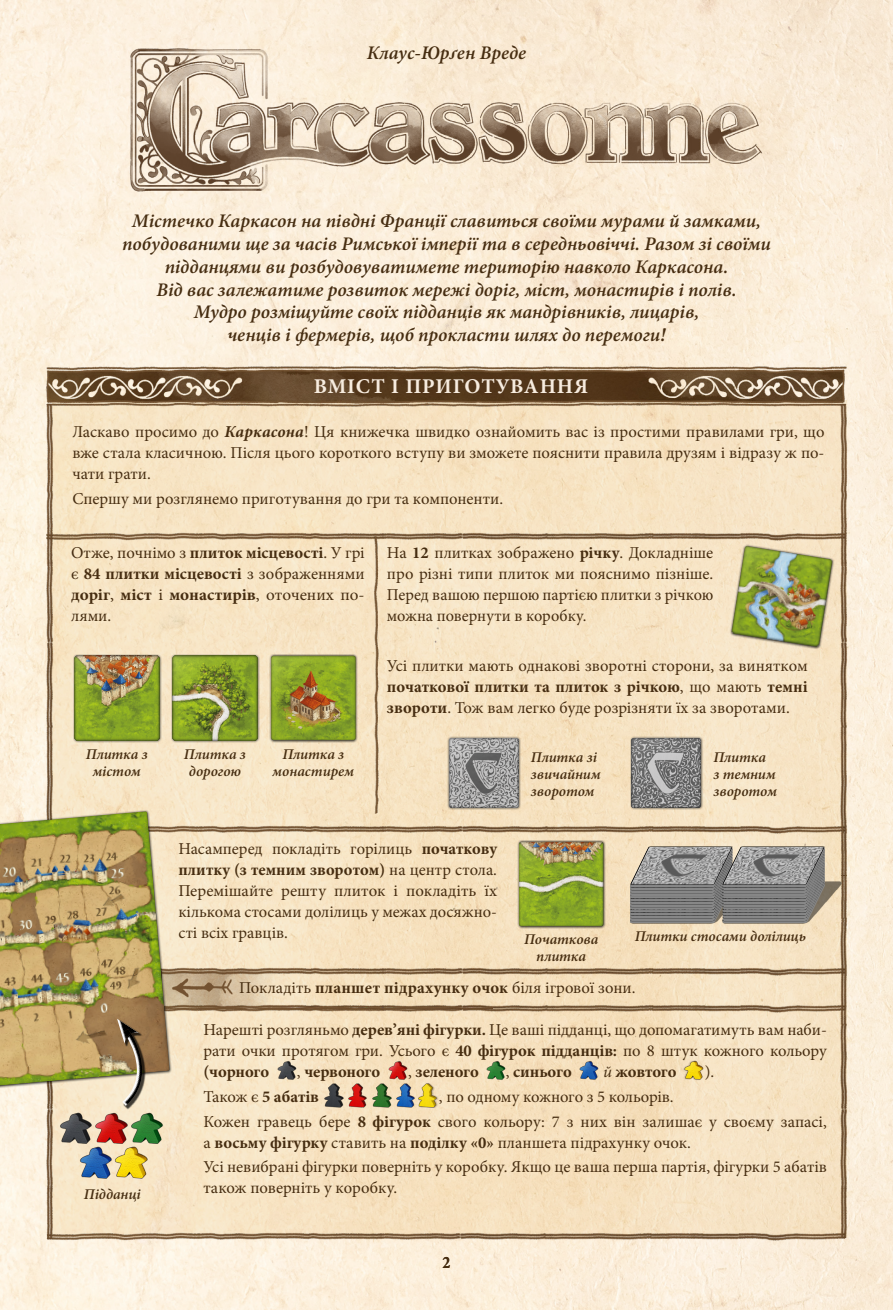
<style>
.page{position:relative;width:893px;height:1310px;background:#fff}
.page>*{position:absolute;margin:0;border:0;box-sizing:border-box;transform-origin:0 0}
.t1{font:700 21px "Minion Pro";letter-spacing:.035em;color:#f7ecdf}
.t2{font:italic 600 19.25px/22.8px "Minion Pro";color:#462d11;text-align:center}
.t3{font:700 17.5px "Minion Pro";color:#462d11;scale:.9 1}
.t4{font:16.62px/21px "Minion Pro";color:#462d11;text-align:justify}
.t5{font:700 16.62px/21px "Minion Pro";color:#462d11;text-align:justify}
.t6{font:italic 600 14.88px/17px "Minion Pro";letter-spacing:-.005em;color:#462d11;text-align:center}
.s1{font-weight:700;font-style:italic}
.s2{font-weight:400}
.s3{font-weight:700}
.s4{font-weight:400;font-style:italic}
</style>
<div class="page">
<img style="left:0;top:0;width:892px;height:1310px">
<hr style="left:892px;top:0;width:1px;height:1310px;background:#f7ecd1">
<img style="left:54px;top:408px;width:785px;height:825px">
<img style="left:40px;top:364px;width:810px;height:44px">
<img style="left:48px;top:1233px;width:802px;height:8px">
<img style="left:185px;top:1004px;width:654px;height:8px">
<img style="left:174px;top:967px;width:665px;height:8px">
<img style="left:174px;top:825px;width:665px;height:8px">
<img style="left:40px;top:532px;width:799px;height:8px">
<img style="left:46px;top:404px;width:8px;height:834px">
<img style="left:839px;top:404px;width:8px;height:834px">
<img style="left:374px;top:536px;width:9px;height:278px">
<img style="left:174px;top:971px;width:318px;height:37px">
<img style="left:105px;top:0;width:683px;height:194px">
<img style="left:277px;top:1061px;width:19px;height:19px">
<img style="left:388px;top:1061px;width:19px;height:19px">
<img style="left:487px;top:1061px;width:19px;height:19px">
<img style="left:580px;top:1061px;width:19px;height:19px">
<div style="left:683px;top:1060px;width:21px;height:20px;background:#462d11;opacity:.4"></div>
<img style="left:684px;top:1061px;width:19px;height:19px">
<img style="left:325px;top:1084px;width:18px;height:23px">
<img style="left:349px;top:1084px;width:18px;height:23px">
<img style="left:373px;top:1084px;width:18px;height:23px">
<img style="left:396px;top:1084px;width:18px;height:23px">
<div style="left:417px;top:1082px;width:21px;height:26px;background:#462d11;opacity:.4"></div>
<img style="left:419px;top:1084px;width:18px;height:23px">
<div style="left:59px;top:641px;width:116px;height:109px;background:#000;opacity:.29"></div>
<div style="left:157px;top:641px;width:116px;height:109px;background:#000;opacity:.29"></div>
<div style="left:269px;top:654px;width:89px;height:88px;background:#000;opacity:.8"></div>
<div style="left:265px;top:651px;width:97px;height:89px;background:#000;opacity:.29"></div>
<div style="left:619px;top:727px;width:94px;height:88px;background:#000;opacity:.29"></div>
<div style="left:630px;top:883px;width:103px;height:40px;background:#878787"></div>
<svg style="left:722px;top:922px;width:103px;height:1px"></svg>
<svg style="left:630px;top:846px;width:212px;height:76px"></svg>
<div style="left:517px;top:840px;width:89px;height:88px;background:#000;opacity:.8"></div>
<div style="left:513px;top:837px;width:96px;height:89px;background:#000;opacity:.29"></div>
<img style="left:0;top:807px;width:174px;height:296px">
<img style="left:79px;top:1146px;width:33px;height:34px">
<img style="left:59px;top:1111px;width:34px;height:35px">
<img style="left:130px;top:1126px;width:34px;height:20px">
<img style="left:95px;top:1126px;width:33px;height:20px">
<img style="left:115px;top:1146px;width:33px;height:34px">
<img style="left:726px;top:541px;width:112px;height:107px">
<img style="left:71px;top:1003px;width:114px;height:123px">
<div style="left:437px;top:727px;width:93px;height:88px;background:#000;opacity:.29"></div>
<p class="t2" style="left:367px;top:42px;width:161px">Клаус-Юрґен Вреде</p>
<p class="t2" style="left:122px;top:209px;width:650px">Містечко Каркасон на півдні Франції славиться своїми мурами й замками, побудованими ще за часів Римської імперії та в середньовіччі. Разом зі своїми підданцями ви розбудовуватимете територію навколо Каркасона.<br>Від вас залежатиме розвиток мережі доріг, міст, монастирів і полів.<br>Мудро розміщуйте своїх підданців як мандрівників, лицарів,<br>ченців і фермерів, щоб прокласти шлях до перемоги!</p>
<p class="t1" style="left:314px;top:372px;width:276px">ВМІСТ І ПРИГОТУВАННЯ</p>
<p class="t4" style="left:72px;top:422px;width:754px">Ласкаво просимо до <span class="s1">Каркасона</span>! Ця книжечка швидко ознайомить вас із простими правилами гри, що вже стала класичною. Після цього короткого вступу ви зможете пояснити правила друзям і відразу ж по&shy;чати грати.</p>
<p class="t4" style="left:72px;top:488px;width:432px">Спершу ми розглянемо приготування до гри та компоненти.</p>
<p class="t5" style="left:71px;top:542px;width:295px"><span class="s2">Отже, почнімо з</span> плиток місцевості<span class="s2">. У грі є</span> 84 плитки місцевості <span class="s2">з зображеннями </span>доріг<span class="s2">,</span> міст <span class="s2">і</span> монастирів<span class="s2">, оточених по&shy;лями.</span></p>
<p class="t6" style="left:86px;top:745px;width:63px">Плитка з містом</p>
<p class="t6" style="left:184px;top:745px;width:63px">Плитка з дорогою</p>
<p class="t6" style="left:273px;top:745px;width:83px">Плитка з монастирем</p>
<p class="t4" style="left:387px;top:543px;width:328px">На <span class="s3">12</span> плитках зображено <span class="s3">річку</span>. Докладніше про різні типи плиток ми пояснимо пізніше.<br>Перед вашою першою партією плитки з річкою можна повернути в коробку.</p>
<p class="t4" style="left:387px;top:655px;width:422px">Усі плитки мають однакові зворотні сторони, за винятком <span class="s3">початкової плитки та плиток з річкою</span>, що мають <span class="s3">темні звороти</span>. Тож вам легко буде розрізняти їх за зворотами.</p>
<p class="t6" style="left:531px;top:748px;width:71px;text-align:left">Плитка зі звичайним зворотом</p>
<p class="t6" style="left:713px;top:748px;width:65px;text-align:left">Плитка<br>з темним зворотом</p>
<p class="t4" style="left:178px;top:838px;width:320px">Насамперед покладіть горілиць <span class="s3">початкову плитку (з темним зворотом)</span> на центр стола.<br>Перемішайте решту плиток і покладіть їх кількома стосами долілиць у межах досяжно&shy;сті всіх гравців.</p>
<p class="t6" style="left:524px;top:930px;width:76px">Початкова</p>
<p class="t6" style="left:635px;top:928px;width:173px">Плитки стосами долілиць</p>
<p class="t6" style="left:536px;top:947px;width:51px">плитка</p>
<p class="t6" style="left:84px;top:1185px;width:59px">Підданці</p>
<p class="t4" style="left:239px;top:977px;width:398px">Покладіть <span class="s3">планшет підрахунку очок</span> біля ігрової зони.</p>
<p class="t4" style="left:203px;top:1019px;width:625px">Нарешті розгляньмо <span class="s3">дерев’яні фігурки.</span> Це ваші підданці, що допомагатимуть вам наби&shy;рати очки протягом гри. Усього є <span class="s3">40 фігурок підданців:</span> по 8 штук кожного кольору <span class="s3">(чорного</span></p>
<p class="t5" style="left:297px;top:1061px;width:85px"><span class="s2">,</span> червоного</p>
<p class="t5" style="left:408px;top:1061px;width:72px"><span class="s2">,</span> зеленого</p>
<p class="t5" style="left:506px;top:1061px;width:67px"><span class="s2">,</span> синього</p>
<p class="t5" style="left:603px;top:1061px;width:75px"><span class="s4">й</span> жовтого</p>
<p class="t4" style="left:705px;top:1061px;width:11px">).</p>
<p class="t5" style="left:203px;top:1086px;width:117px"><span class="s2">Також є</span> 5 абатів</p>
<p class="t4" style="left:203px;top:1084px;width:625px;line-height:24.7px;text-indent:236px">, по одному кожного з 5 кольорів.<br>Кожен гравець бере <span class="s3">8 фігурок</span> свого кольору: 7 з них він залишає у своєму запасі,</p>
<p class="t4" style="left:203px;top:1130px;width:625px;line-height:24.7px">а <span class="s3">восьму фігурку</span> ставить на <span class="s3">поділку «0»</span> планшета підрахунку очок.<br>Усі невибрані фігурки поверніть у коробку. Якщо це ваша перша партія, фігурки 5 абатів</p>
<p class="t4" style="left:203px;top:1177px;width:195px">також поверніть у коробку.</p>
<p class="t3" style="left:443px;top:1250px;width:10px">2</p>
</div>
